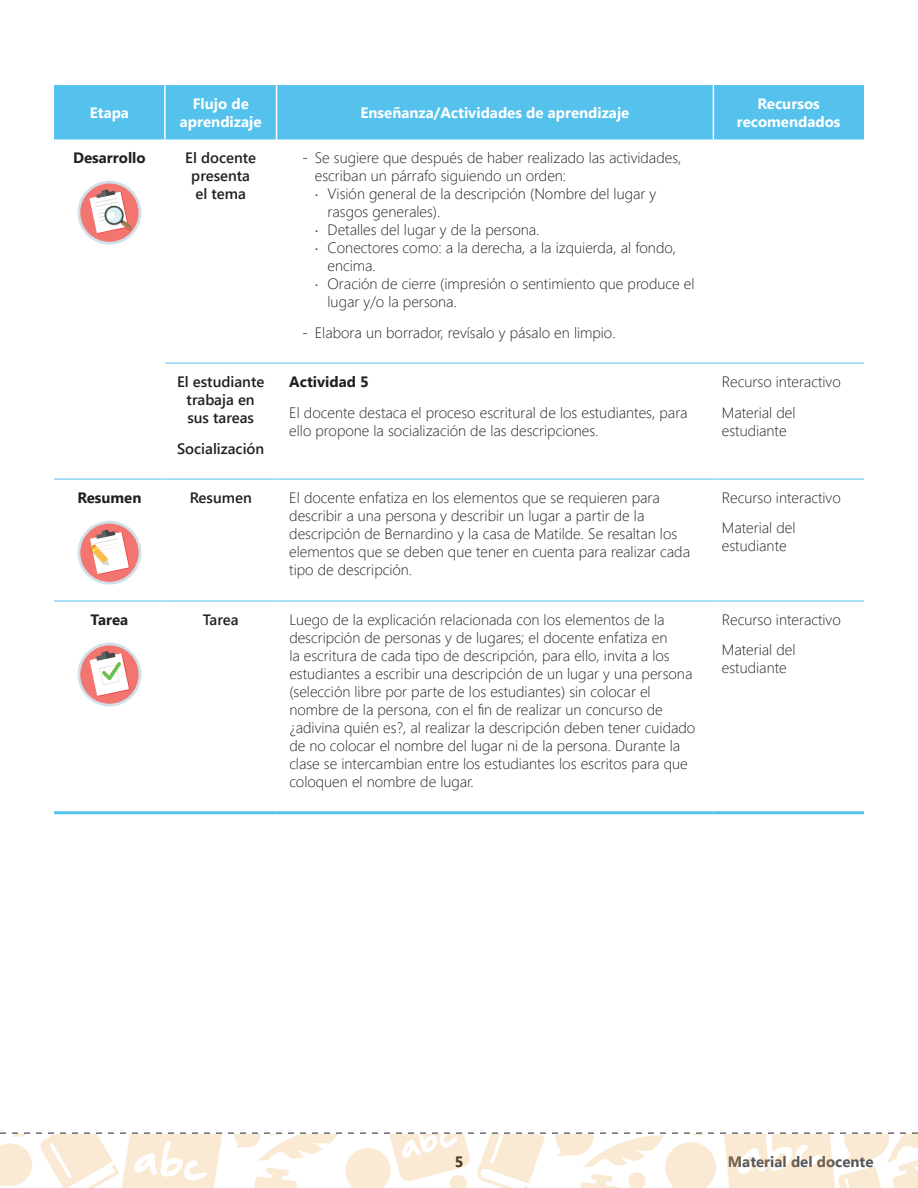
<style>
.page{position:relative;width:918px;height:1188px;background:#fff}
.page>*{position:absolute;margin:0;border:0;box-sizing:border-box;transform-origin:0 0}
.t1{font:300 15px/18px "Segoe UI";color:#231f20}
.t2{font:600 15px/18px "Segoe UI";color:#231f20;text-align:center}
.t3{font:700 15px/18px "Segoe UI";color:#fff;text-align:center}
.t4{font:700 15px "Segoe UI";color:#231f20}
.t5{font:700 15px "Segoe UI";color:#57585a}
</style>
<div class="page">
<svg style="left:0;top:1132px;width:918px;height:56px"></svg>
<div style="left:54px;top:85px;width:810px;height:54px;background:#54c2ed"></div>
<hr style="left:164px;top:85px;width:2px;height:54px;background:#fff">
<hr style="left:276px;top:85px;width:1px;height:54px;background:#fff">
<hr style="left:713px;top:85px;width:1px;height:54px;background:#fff">
<hr style="left:277px;top:363px;width:436px;height:1px;background:#54c2ed">
<hr style="left:713px;top:363px;width:151px;height:1px;background:#54c2ed">
<hr style="left:54px;top:479px;width:111px;height:1px;background:#54c2ed">
<hr style="left:165px;top:479px;width:112px;height:1px;background:#54c2ed">
<hr style="left:277px;top:479px;width:436px;height:1px;background:#54c2ed">
<hr style="left:713px;top:479px;width:151px;height:1px;background:#54c2ed">
<hr style="left:54px;top:811px;width:111px;height:3px;background:#54c2ed">
<hr style="left:165px;top:811px;width:112px;height:3px;background:#54c2ed">
<hr style="left:277px;top:811px;width:436px;height:3px;background:#54c2ed">
<hr style="left:713px;top:811px;width:151px;height:3px;background:#54c2ed">
<hr style="left:54px;top:601px;width:111px;height:1px;background:#54c2ed">
<hr style="left:165px;top:601px;width:112px;height:1px;background:#54c2ed">
<hr style="left:277px;top:601px;width:436px;height:1px;background:#54c2ed">
<hr style="left:713px;top:601px;width:151px;height:1px;background:#54c2ed">
<hr style="left:165px;top:363px;width:112px;height:1px;background:#54c2ed">
<svg style="left:78px;top:181px;width:63px;height:64px"></svg>
<div style="left:80px;top:184px;width:59px;height:58px;background:#f27570;border-radius:50%"></div>
<svg style="left:90px;top:189px;width:42px;height:45px"></svg>
<svg style="left:78px;top:521px;width:63px;height:64px"></svg>
<div style="left:80px;top:524px;width:59px;height:58px;background:#f27570;border-radius:50%"></div>
<svg style="left:90px;top:530px;width:40px;height:45px"></svg>
<div style="left:78px;top:643px;width:63px;height:63px;background:#cfe0ea;border-radius:50%"></div>
<div style="left:80px;top:645px;width:59px;height:59px;background:#f27570;border-radius:50%"></div>
<svg style="left:90px;top:651px;width:40px;height:46px"></svg>
<p class="t3" style="left:90px;top:103px;width:41px">Etapa</p>
<p class="t3" style="left:180px;top:94px;width:83px">Flujo de aprendizaje</p>
<p class="t3" style="left:361px;top:103px;width:270px">Enseñanza/Actividades de aprendizaje</p>
<p class="t3" style="left:737px;top:94px;width:105px">Recursos recomendados</p>
<p class="t4" style="left:73px;top:147px;width:74px">Desarrollo</p>
<p class="t2" style="left:185px;top:148px;width:72px">El docente presenta el tema</p>
<p class="t1" style="left:302px;top:148px;width:381px">- Se sugiere que después de haber realizado las actividades,</p>
<p class="t1" style="left:315px;top:166px;width:253px">escriban un párrafo siguiendo un orden:</p>
<p class="t1" style="left:315px;top:184px;width:343px">⋅ Visión general de la descripción (Nombre del lugar y</p>
<p class="t1" style="left:328px;top:202px;width:114px">rasgos generales).</p>
<p class="t1" style="left:315px;top:220px;width:226px">⋅ Detalles del lugar y de la persona.</p>
<p class="t1" style="left:315px;top:238px;width:363px">⋅ Conectores como: a la derecha, a la izquierda, al fondo,</p>
<p class="t1" style="left:328px;top:256px;width:50px">encima.</p>
<p class="t1" style="left:315px;top:274px;width:381px">⋅ Oración de cierre (impresión o sentimiento que produce el</p>
<p class="t1" style="left:328px;top:292px;width:131px">lugar y/o la persona.</p>
<p class="t1" style="left:302px;top:323px;width:315px">- Elabora un borrador, revísalo y pásalo en limpio.</p>
<p class="t2" style="left:177px;top:372px;width:89px">El estudiante trabaja en sus tareas</p>
<p class="t2" style="left:177px;top:439px;width:89px">Socialización</p>
<p class="t4" style="left:289px;top:371px;width:81px">Actividad 5</p>
<p class="t1" style="left:289px;top:403px;width:400px">El docente destaca el proceso escritural de los estudiantes, para ello propone la socialización de las descripciones.</p>
<p class="t1" style="left:722px;top:365px;width:120px;line-height:30.8px">Recurso interactivo<br>Material del</p>
<p class="t1" style="left:722px;top:421px;width:66px">estudiante</p>
<p class="t4" style="left:77px;top:487px;width:66px">Resumen</p>
<p class="t2" style="left:190px;top:488px;width:64px">Resumen</p>
<p class="t1" style="left:289px;top:488px;width:402px">El docente enfatiza en los elementos que se requieren para describir a una persona y describir un lugar a partir de la descripción de Bernardino y la casa de Matilde. Se resaltan los elementos que se deben que tener en cuenta para realizar cada tipo de descripción.</p>
<p class="t1" style="left:722px;top:481px;width:120px;line-height:30.8px">Recurso interactivo<br>Material del</p>
<p class="t1" style="left:722px;top:536px;width:66px">estudiante</p>
<p class="t4" style="left:91px;top:609px;width:39px">Tarea</p>
<p class="t2" style="left:203px;top:610px;width:37px">Tarea</p>
<p class="t1" style="left:289px;top:610px;width:408px">Luego de la explicación relacionada con los elementos de la descripción de personas y de lugares; el docente enfatiza en<br>la escritura de cada tipo de descripción, para ello, invita a los estudiantes a escribir una descripción de un lugar y una persona (selección libre por parte de los estudiantes) sin colocar el nombre de la persona, con el fin de realizar un concurso de ¿adivina quién es?, al realizar la descripción deben tener cuidado de no colocar el nombre del lugar ni de la persona. Durante la clase se intercambian entre los estudiantes los escritos para que coloquen el nombre de lugar.</p>
<p class="t1" style="left:722px;top:603px;width:120px;line-height:30.8px">Recurso interactivo<br>Material del</p>
<p class="t1" style="left:722px;top:658px;width:66px">estudiante</p>
<p class="t4" style="left:455px;top:1151px;width:10px">5</p>
<p class="t5" style="left:728px;top:1151px;width:147px">Material del docente</p>
</div>
